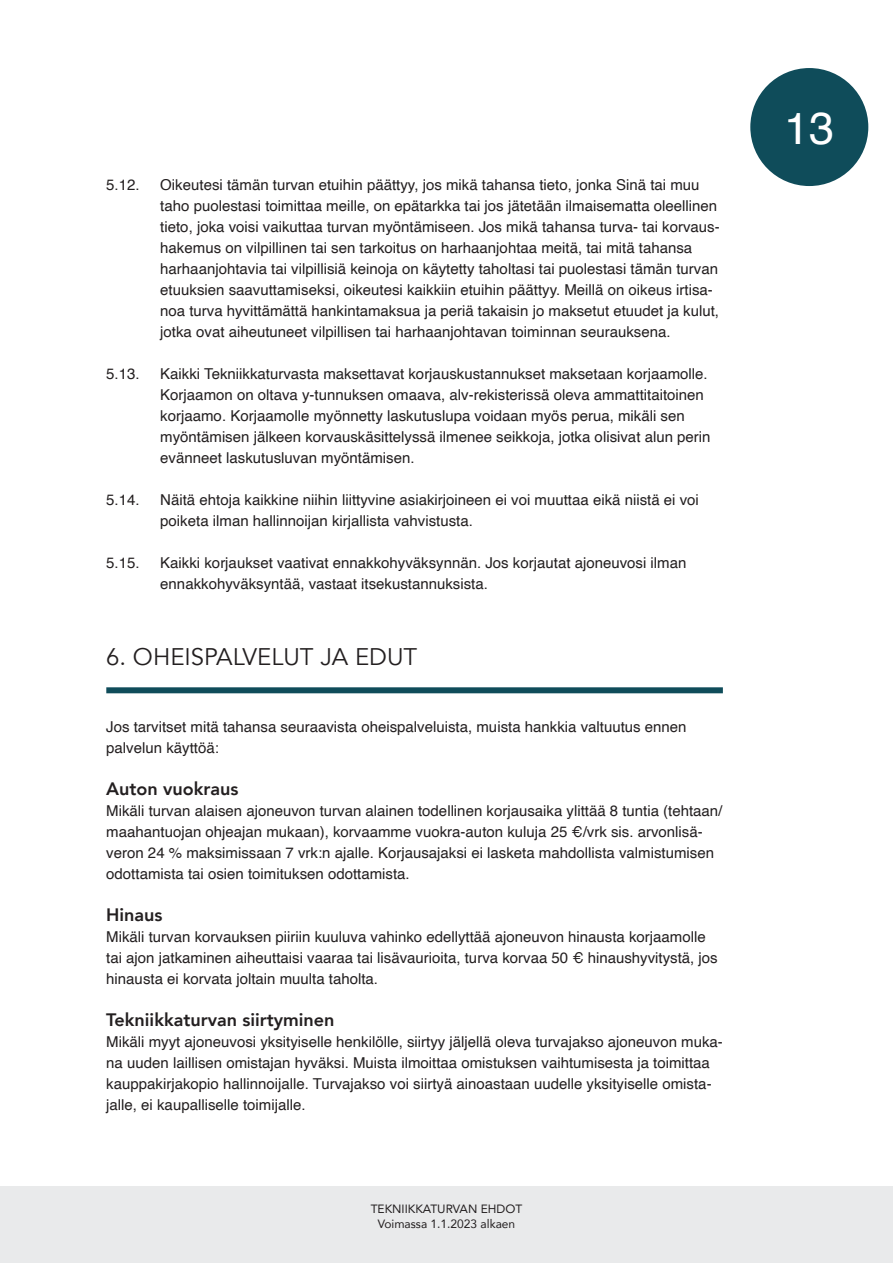
<style>
.page{position:relative;width:893px;height:1263px;background:#fff}
.page>*{position:absolute;margin:0;border:0;box-sizing:border-box;transform-origin:0 0}
.t1{font:45px "Helvetica";color:#fff}
.t2{font:24px "Avenir";color:#231f20}
.Väliotsikko{font:800 18px "Avenir";color:#231f20}
.Leipis{font:15px/21px "Helvetica";color:#231f20}
.t3{font:12px/14.4px "Avenir";color:#231f20;text-align:center}
</style>
<div class="page">
<div style="left:750px;top:68px;width:118px;height:118px;background:#0f4c5a;border-radius:50%"></div>
<div style="left:0;top:1186px;width:893px;height:77px;background:#e9eaeb"></div>
<div style="left:106px;top:687px;width:617px;height:6px;background:#0f4c5a"></div>
<p class="Leipis" style="left:106px;top:175px;width:35px">5.12.</p>
<p class="Leipis" style="left:160px;top:175px;width:561px">Oikeutesi tämän turvan etuihin päättyy, jos mikä tahansa tieto, jonka Sinä tai muu taho puolestasi toimittaa meille, on epätarkka tai jos jätetään ilmaisematta oleellinen tieto, joka voisi vaikuttaa turvan myöntämiseen. Jos mikä tahansa turva- tai korvaus&shy;hakemus on vilpillinen tai sen tarkoitus on harhaanjohtaa meitä, tai mitä tahansa harhaanjohtavia tai vilpillisiä keinoja on käytetty taholtasi tai puolestasi tämän turvan etuuksien saavuttamiseksi, oikeutesi kaikkiin etuihin päättyy. Meillä on oikeus irtisa&shy;noa turva hyvittämättä hankintamaksua ja periä takaisin jo maksetut etuudet ja kulut, jotka ovat aiheutuneet vilpillisen tai harhaanjohtavan toiminnan seurauksena.</p>
<p class="Leipis" style="left:106px;top:364px;width:35px">5.13.</p>
<p class="Leipis" style="left:160px;top:364px;width:549px">Kaikki Tekniikkaturvasta maksettavat korjauskustannukset maksetaan korjaamolle.</p>
<p class="Leipis" style="left:160px;top:385px;width:545px">Korjaamon on oltava y-tunnuksen omaava, alv-rekisterissä oleva ammattitaitoinen</p>
<p class="Leipis" style="left:160px;top:406px;width:526px">korjaamo. Korjaamolle myönnetty laskutuslupa voidaan myös perua, mikäli sen</p>
<p class="Leipis" style="left:160px;top:427px;width:552px">myöntämisen jälkeen korvauskäsittelyssä ilmenee seikkoja, jotka olisivat alun perin</p>
<p class="Leipis" style="left:160px;top:448px;width:256px">evänneet laskutusluvan myöntämisen.</p>
<p class="Leipis" style="left:106px;top:490px;width:35px">5.14.</p>
<p class="Leipis" style="left:160px;top:490px;width:540px">Näitä ehtoja kaikkine niihin liittyvine asiakirjoineen ei voi muuttaa eikä niistä ei voi poiketa ilman hallinnoijan kirjallista vahvistusta.</p>
<p class="Leipis" style="left:106px;top:553px;width:35px">5.15.</p>
<p class="Leipis" style="left:160px;top:553px;width:528px">Kaikki korjaukset vaativat ennakkohyväksynnän. Jos korjautat ajoneuvosi ilman ennakkohyväksyntää, vastaat itsekustannuksista.</p>
<p class="t2" style="left:106px;top:642px;width:312px">6. OHEISPALVELUT JA EDUT</p>
<p class="Leipis" style="left:106px;top:717px;width:582px">Jos tarvitset mitä tahansa seuraavista oheispalveluista, muista hankkia valtuutus ennen palvelun käyttöä:</p>
<p class="Väliotsikko" style="left:106px;top:775px;width:134px">Auton vuokraus</p>
<p class="Leipis" style="left:106px;top:801px;width:618px">Mikäli turvan alaisen ajoneuvon turvan alainen todellinen korjausaika ylittää 8 tuntia (tehtaan/ maahantuojan ohjeajan mukaan), korvaamme vuokra-auton kuluja 25 €/vrk sis. arvonlisä&shy;veron 24 % maksimissaan 7 vrk:n ajalle. Korjausajaksi ei lasketa mahdollista valmistumisen odottamista tai osien toimituksen odottamista.</p>
<p class="Väliotsikko" style="left:106px;top:901px;width:58px">Hinaus</p>
<p class="Leipis" style="left:106px;top:927px;width:613px">Mikäli turvan korvauksen piiriin kuuluva vahinko edellyttää ajoneuvon hinausta korjaamolle tai ajon jatkaminen aiheuttaisi vaaraa tai lisävaurioita, turva korvaa 50 € hinaushyvitystä, jos hinausta ei korvata joltain muulta taholta.</p>
<p class="Väliotsikko" style="left:106px;top:1006px;width:230px">Tekniikkaturvan siirtyminen</p>
<p class="Leipis" style="left:106px;top:1032px;width:618px">Mikäli myyt ajoneuvosi yksityiselle henkilölle, siirtyy jäljellä oleva turvajakso ajoneuvon muka&shy;na uuden laillisen omistajan hyväksi. Muista ilmoittaa omistuksen vaihtumisesta ja toimittaa kauppakirjakopio hallinnoijalle. Turvajakso voi siirtyä ainoastaan uudelle yksityiselle omista&shy;jalle, ei kaupalliselle toimijalle.</p>
<p class="t3" style="left:371px;top:1201px;width:153px">TEKNIIKKATURVAN EHDOT<br>Voimassa 1.1.2023 alkaen</p>
<h1 class="t1" style="left:784px;top:93px;width:52px">13</h1>
</div>
